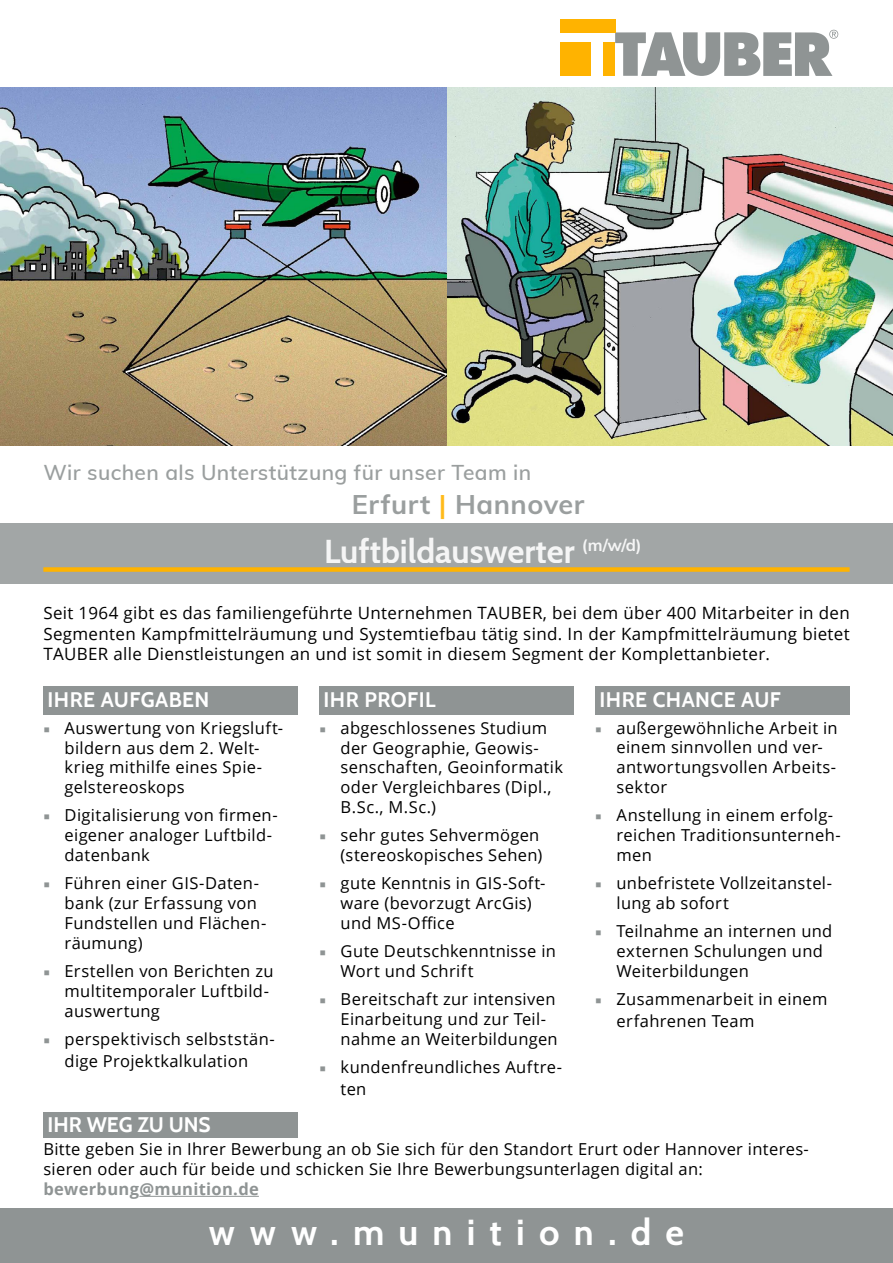
<style>
.page{position:relative;width:893px;height:1263px;background:#fff}
.page>*{position:absolute;margin:0;border:0;box-sizing:border-box;transform-origin:0 0}
.t1{font:700 36px "Cabin";letter-spacing:.395em;color:#fff}
.t2{font:700 33px "Cabin";color:#fff}
.t3{font:700 27px "Muli";letter-spacing:.02em;color:#8f9494}
.t4{font:600 21px "Muli";letter-spacing:.02em;color:#8f9494}
.t5{font:700 21px "Cabin";letter-spacing:.02em;color:#fff}
.t6{font:700 21px "Cabin";color:#fff}
.t7{font:16.95px/20.4px "Open Sans";letter-spacing:.02em;color:#000;text-align:justify}
.t8{font:16.5px/19.8px "Open Sans";letter-spacing:.02em;color:#000}
.t9{font:700 16.5px "Open Sans";letter-spacing:.02em;color:#8f9494}
.s1{color:#ffb300}
.s2{font-family:"Minion Pro";color:#8f9494}
</style>
<div class="page">
<img style="left:446px;top:88px;width:447px;height:357px">
<img style="left:0;top:88px;width:446px;height:357px">
<div style="left:0;top:523px;width:893px;height:60px;background:#a2a6a6"></div>
<div style="left:43px;top:567px;width:807px;height:5px;background:#ffb300"></div>
<svg style="left:615px;top:30px;width:223px;height:46px"></svg>
<div style="left:560px;top:19px;width:55px;height:13px;background:#ffb300"></div>
<div style="left:560px;top:43px;width:31px;height:33px;background:#ffb300"></div>
<div style="left:604px;top:43px;width:11px;height:33px;background:#ffb300"></div>
<div style="left:43px;top:687px;width:255px;height:28px;background:#8f9494"></div>
<div style="left:319px;top:687px;width:255px;height:28px;background:#8f9494"></div>
<div style="left:595px;top:687px;width:255px;height:28px;background:#8f9494"></div>
<hr style="left:139px;top:1196px;width:120px;height:1px;background:#8f9494">
<div style="left:43px;top:1112px;width:255px;height:25px;background:#8f9494"></div>
<div style="left:0;top:1209px;width:893px;height:54px;background:#8f9494"></div>
<p class="t4" style="left:43px;top:457px;width:489px">Wir suchen als Unterstützung für unser Team in</p>
<h3 class="t3" style="left:352px;top:485px;width:234px">Erfurt <span class="s1">|</span> Hannover</h3>
<h2 class="t2" style="left:324px;top:525px;width:319px">Luftbildauswerter <sup>(m/w/d)</sup></h2>
<p class="t7" style="left:43px;top:603px;width:808px">Seit 1964 gibt es das familiengeführte Unternehmen TAUBER, bei dem über 400 Mitarbeiter in den Segmenten Kampfmittelräumung und Systemtiefbau tätig sind. In der Kampfmittelräumung bietet TAUBER alle Dienstleistungen an und ist somit in diesem Segment der Komplettanbieter.</p>
<p class="t5" style="left:48px;top:683px;width:163px">IHRE AUFGABEN</p>
<p class="t5" style="left:324px;top:683px;width:113px">IHR PROFIL</p>
<p class="t5" style="left:600px;top:683px;width:183px">IHRE CHANCE AUF</p>
<p class="t8" style="left:65px;top:717px;width:220px;text-indent:-21px"><span class="s2">■</span> Auswertung von Kriegsluft&shy;bildern aus dem 2. Welt&shy;krieg mithilfe eines Spie&shy;gelstereoskops</p>
<p class="t8" style="left:65px;top:805px;width:215px;text-indent:-21px"><span class="s2">■</span> Digitalisierung von firmen&shy;eigener analoger Luftbild&shy;datenbank</p>
<p class="t8" style="left:65px;top:873px;width:203px;text-indent:-21px"><span class="s2">■</span> Führen einer GIS-Daten&shy;bank (zur Erfassung von<br>Fundstellen und Flächen&shy;räumung)</p>
<p class="t8" style="left:65px;top:961px;width:210px;text-indent:-21px"><span class="s2">■</span> Erstellen von Berichten zu multitemporaler Luftbild&shy;auswertung</p>
<p class="t8" style="left:43px;top:1028px;width:233px;line-height:21.6px;text-align:center"><span class="s2">■</span> perspektivisch selbststän&shy;dige Projektkalkulation</p>
<p class="t6" style="left:48px;top:1108px;width:165px">IHR WEG ZU UNS</p>
<p class="t8" style="left:341px;top:717px;width:224px;text-indent:-21px"><span class="s2">■</span> abgeschlossenes Studium der Geographie, Geowis&shy;senschaften, Geoinformatik oder Vergleichbares (Dipl.,<br>B.Sc., M.Sc.)</p>
<p class="t8" style="left:319px;top:825px;width:224px;text-align:right"><span class="s2">■</span> sehr gutes Sehvermögen (stereoskopisches Sehen)</p>
<p class="t8" style="left:341px;top:873px;width:206px;text-indent:-21px"><span class="s2">■</span> gute Kenntnis in GIS-Soft&shy;ware (bevorzugt ArcGis) und MS-Office</p>
<p class="t8" style="left:341px;top:941px;width:217px;text-indent:-21px"><span class="s2">■</span> Gute Deutschkenntnisse in<br>Wort und Schrift</p>
<p class="t8" style="left:341px;top:989px;width:219px;text-indent:-21px"><span class="s2">■</span> Bereitschaft zur intensiven<br>Einarbeitung und zur Teil&shy;nahme an Weiterbildungen</p>
<p class="t8" style="left:341px;top:1056px;width:223px;line-height:21.6px;text-indent:-21px"><span class="s2">■</span> kundenfreundliches Auftre&shy;ten</p>
<p class="t8" style="left:617px;top:717px;width:223px;text-indent:-21px"><span class="s2">■</span> außergewöhnliche Arbeit in einem sinnvollen und ver&shy;antwortungsvollen Arbeits&shy;sektor</p>
<p class="t8" style="left:617px;top:805px;width:226px;text-indent:-21px"><span class="s2">■</span> Anstellung in einem erfolg&shy;reichen Traditionsunterneh&shy;men</p>
<p class="t8" style="left:617px;top:873px;width:217px;text-indent:-21px"><span class="s2">■</span> unbefristete Vollzeitanstel&shy;lung ab sofort</p>
<p class="t8" style="left:617px;top:921px;width:217px;text-indent:-21px"><span class="s2">■</span> Teilnahme an internen und externen Schulungen und<br>Weiterbildungen</p>
<p class="t8" style="left:617px;top:988px;width:212px;line-height:21.6px;text-indent:-21px"><span class="s2">■</span> Zusammenarbeit in einem erfahrenen Team</p>
<p class="t8" style="left:43px;top:1139px;width:767px">Bitte geben Sie in Ihrer Bewerbung an ob Sie sich für den Standort Erurt oder Hannover interes&shy;sieren oder auch für beide und schicken Sie Ihre Bewerbungsunterlagen digital an:</p>
<p class="t9" style="left:43px;top:1177px;width:217px">bewerbung@munition.de</p>
<h1 class="t1" style="left:209px;top:1204px;width:477px">www.munition.de</h1>
</div>
